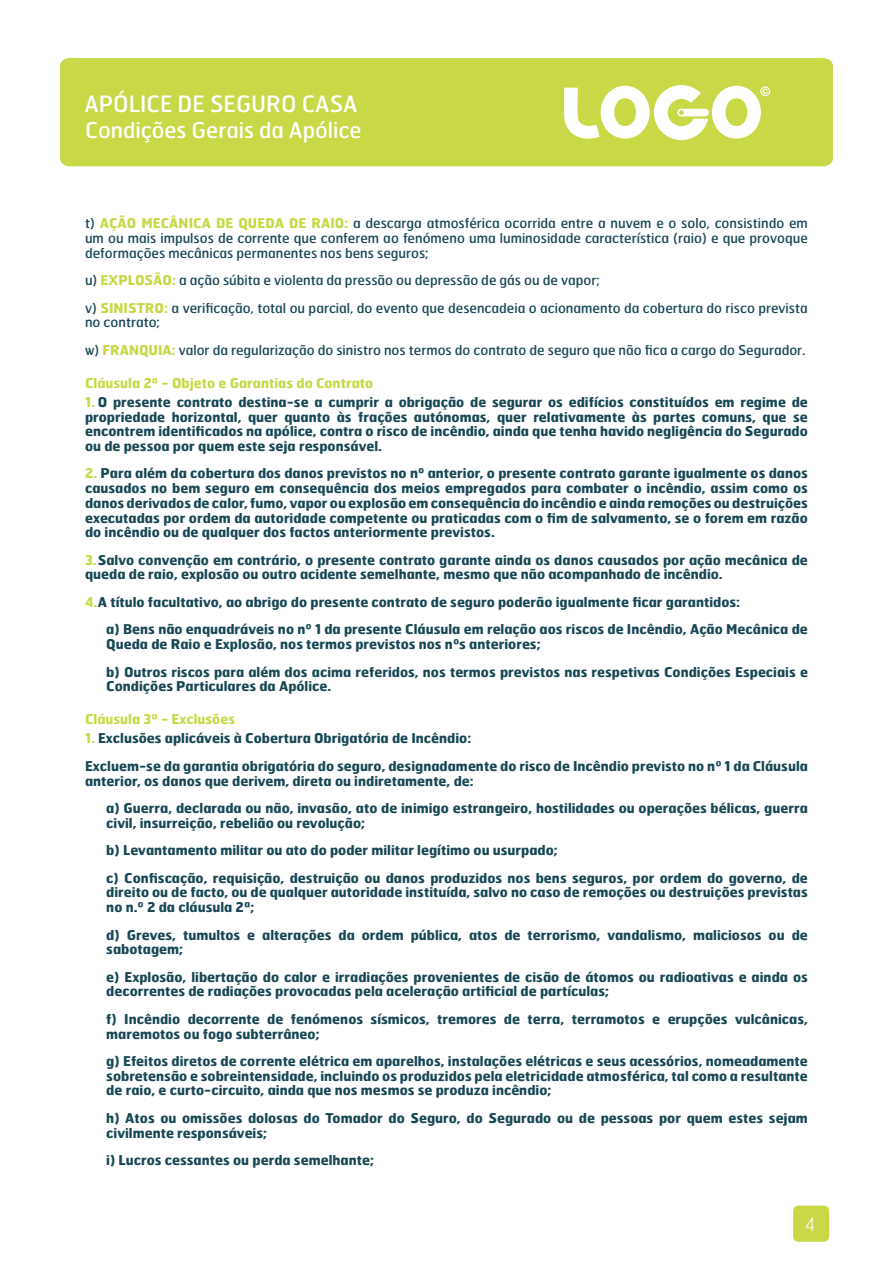
<style>
.page{position:relative;width:893px;height:1263px;background:#fff}
.page>*{position:absolute;margin:0;border:0;box-sizing:border-box;transform-origin:0 0}
.t1{font:22.5px "Hermes";color:#fff}
.t2{font:21.75px "Hermes";color:#fff}
.t3{font:100 18.75px "Hermes";color:#fff}
.t4{font:700 13.5px/14.7px "Hermes";color:#194855}
.t5{font:13.5px/14.7px "Hermes";color:#194855}
.t6{font:700 13.5px "Hermes";color:#c8d847}
.s1{font-weight:700;color:#c8d847}
.s2{color:#c8d847}
</style>
<div class="page">
<div style="left:793px;top:1205px;width:36px;height:37px;background:#c8d847;border-radius:5px"></div>
<div style="left:60px;top:58px;width:773px;height:108px;background:#c8d847"></div>
<svg style="left:564px;top:85px;width:206px;height:55px"></svg>
<h1 class="t1" style="left:85px;top:90px;width:275px">APÓLICE DE SEGURO CASA</h1>
<h2 class="t2" style="left:85px;top:117px;width:278px">Condições Gerais da Apólice</h2>
<p class="t5" style="left:85px;top:216px;width:724px;text-align:justify">t) <span class="s1">AÇÃO MECÂNICA DE QUEDA DE RAIO:</span> a descarga atmosférica ocorrida entre a nuvem e o solo, consistindo em um ou mais impulsos de corrente que conferem ao fenómeno uma luminosidade característica (raio) e que provoque deformações mecânicas permanentes nos bens seguros;</p>
<p class="t5" style="left:85px;top:266px;width:724px;line-height:27.5px">u) <span class="s1">EXPLOSÃO:</span> a ação súbita e violenta da pressão ou depressão de gás ou de vapor;<br>v) <span class="s1">SINISTRO:</span> a verificação, total ou parcial, do evento que desencadeia o acionamento da cobertura do risco prevista</p>
<p class="t5" style="left:85px;top:308px;width:722px;line-height:27.5px">no contrato;<br>w) <span class="s1">FRANQUIA:</span> valor da regularização do sinistro nos termos do contrato de seguro que não fica a cargo do Segurador.</p>
<p class="t6" style="left:85px;top:374px;width:290px">Cláusula 2ª - Objeto e Garantias do Contrato</p>
<p class="t4" style="left:85px;top:394px;width:724px;text-align:justify"><span class="s2">1.</span> O presente contrato destina-se a cumprir a obrigação de segurar os edifícios constituídos em regime de propriedade horizontal, quer quanto às frações autónomas, quer relativamente às partes comuns, que se encontrem identificados na apólice, contra o risco de incêndio, ainda que tenha havido negligência do Segurado ou de pessoa por quem este seja responsável.</p>
<p class="t4" style="left:85px;top:466px;width:724px;text-align:justify"><span class="s2">2.</span> Para além da cobertura dos danos previstos no nº anterior, o presente contrato garante igualmente os danos causados no bem seguro em consequência dos meios empregados para combater o incêndio, assim como os danos derivados de calor, fumo, vapor ou explosão em consequência do incêndio e ainda remoções ou destruições executadas por ordem da autoridade competente ou praticadas com o fim de salvamento, se o forem em razão do incêndio ou de qualquer dos factos anteriormente previstos.</p>
<p class="t4" style="left:85px;top:552px;width:724px"><span class="s2">3.</span>Salvo convenção em contrário, o presente contrato garante ainda os danos causados por ação mecânica de queda de raio, explosão ou outro acidente semelhante, mesmo que não acompanhado de incêndio.</p>
<p class="t4" style="left:106px;top:588px;width:703px;line-height:27.5px;text-indent:-21px"><span class="s2">4.</span>A título facultativo, ao abrigo do presente contrato de seguro poderão igualmente ficar garantidos:<br>a) Bens não enquadráveis no nº 1 da presente Cláusula em relação aos riscos de Incêndio, Ação Mecânica de</p>
<p class="t4" style="left:106px;top:630px;width:703px;line-height:27.5px">Queda de Raio e Explosão, nos termos previstos nos nºs anteriores;<br>b) Outros riscos para além dos acima referidos, nos termos previstos nas respetivas Condições Especiais e</p>
<p class="t4" style="left:106px;top:678px;width:227px">Condições Particulares da Apólice.</p>
<p class="t6" style="left:85px;top:711px;width:152px">Cláusula 3ª - Exclusões</p>
<p class="t4" style="left:85px;top:724px;width:724px;line-height:27.5px"><span class="s2">1.</span> Exclusões aplicáveis à Cobertura Obrigatória de Incêndio:<br>Excluem-se da garantia obrigatória do seguro, designadamente do risco de Incêndio previsto no nº 1 da Cláusula</p>
<p class="t4" style="left:106px;top:766px;width:703px;line-height:27.5px;text-indent:-21px">anterior, os danos que derivem, direta ou indiretamente, de:<br>a) Guerra, declarada ou não, invasão, ato de inimigo estrangeiro, hostilidades ou operações bélicas, guerra</p>
<p class="t4" style="left:106px;top:808px;width:703px;line-height:27.5px">civil, insurreição, rebelião ou revolução;<br>b) Levantamento militar ou ato do poder militar legítimo ou usurpado;<br>c) Confiscação, requisição, destruição ou danos produzidos nos bens seguros, por ordem do governo, de</p>
<p class="t4" style="left:106px;top:884px;width:703px">direito ou de facto, ou de qualquer autoridade instituída, salvo no caso de remoções ou destruições previstas no n.º 2 da cláusula 2ª;</p>
<p class="t4" style="left:106px;top:927px;width:703px">d) Greves, tumultos e alterações da ordem pública, atos de terrorismo, vandalismo, maliciosos ou de sabotagem;</p>
<p class="t4" style="left:106px;top:969px;width:703px">e) Explosão, libertação do calor e irradiações provenientes de cisão de átomos ou radioativas e ainda os decorrentes de radiações provocadas pela aceleração artificial de partículas;</p>
<p class="t4" style="left:106px;top:1011px;width:703px">f) Incêndio decorrente de fenómenos sísmicos, tremores de terra, terramotos e erupções vulcânicas, maremotos ou fogo subterrâneo;</p>
<p class="t4" style="left:106px;top:1053px;width:703px;text-align:justify">g) Efeitos diretos de corrente elétrica em aparelhos, instalações elétricas e seus acessórios, nomeadamente sobretensão e sobreintensidade, incluindo os produzidos pela eletricidade atmosférica, tal como a resultante de raio, e curto-circuito, ainda que nos mesmos se produza incêndio;</p>
<p class="t4" style="left:106px;top:1110px;width:703px">h) Atos ou omissões dolosas do Tomador do Seguro, do Segurado ou de pessoas por quem estes sejam civilmente responsáveis;</p>
<p class="t4" style="left:106px;top:1152px;width:269px">i) Lucros cessantes ou perda semelhante;</p>
<h3 class="t3" style="left:805px;top:1212px;width:12px">4</h3>
</div>
